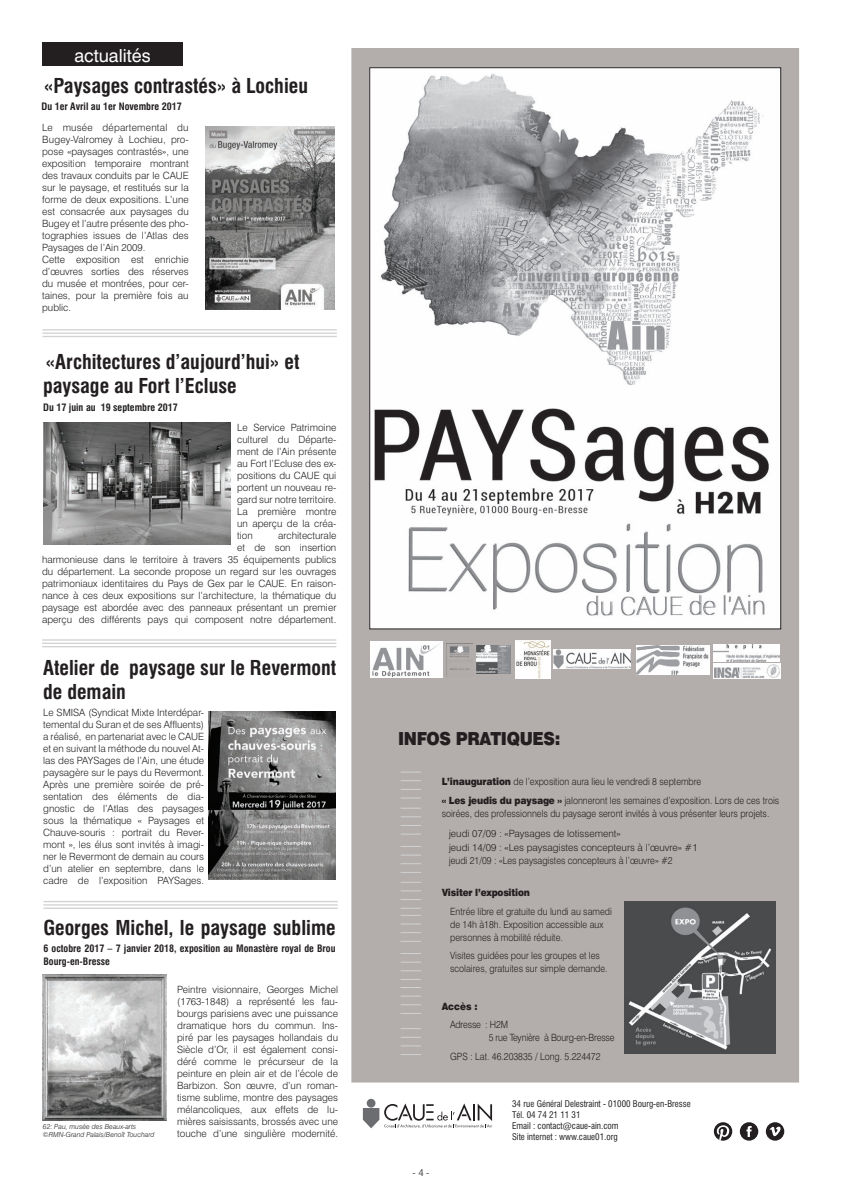
<style>
.page{position:relative;width:842px;height:1191px;background:#fff}
.page>*{position:absolute;margin:0;border:0;box-sizing:border-box;transform-origin:0 0}
.t1{font:700 condensed 20px/24px "Swiss 721 BT";color:#231f20}
.t2{font:900 18px "Swiss 721 BT";letter-spacing:-.02em;color:#231f20;scale:.9 1}
.t3{font:18px "Swiss 721 BT";color:#fff}
.t4{font:300 10px/12px "Swiss 721 BT";color:#231f20;text-align:justify}
.t5{font:300 10px/13px "Swiss 721 BT";color:#231f20;scale:.9 1}
.t6{font:700 condensed 10px/12.8px "Swiss 721 BT";color:#231f20}
.t7{font:300 10px/13px "Swiss 721 BT";letter-spacing:-.02em;color:#231f20;scale:.9 1}
.t8{font:900 10px "Swiss 721 BT";letter-spacing:-.02em;color:#231f20;scale:.9 1}
.t9{font:condensed 9px/10.8px "Swiss 721 BT";color:#231f20}
.t10{font:italic 300 7px/8.4px "Swiss 721 BT";color:#231f20}
.s1{font-weight:900}
</style>
<div class="page">
<div style="left:351px;top:48px;width:448px;height:1035px;background:#b3adab"></div>
<div style="left:43px;top:43px;width:140px;height:23px;background:#231f20"></div>
<img style="left:208px;top:712px;width:128px;height:167px">
<img style="left:42px;top:974px;width:124px;height:146px">
<hr style="left:43px;top:901px;width:295px;height:1px;background:#d1d2d4">
<hr style="left:43px;top:904px;width:295px;height:1px;background:#d1d2d4">
<hr style="left:43px;top:907px;width:295px;height:2px;background:#d1d2d4">
<img style="left:371px;top:69px;width:408px;height:558px">
<svg style="left:367px;top:1098px;width:8px;height:9px"></svg>
<svg style="left:363px;top:1103px;width:129px;height:25px"></svg>
<svg style="left:714px;top:1122px;width:18px;height:18px"></svg>
<div style="left:740px;top:1122px;width:18px;height:18px;background:#231f20;border-radius:50%"></div>
<svg style="left:746px;top:1126px;width:6px;height:11px"></svg>
<div style="left:766px;top:1122px;width:18px;height:18px;background:#231f20;border-radius:50%"></div>
<svg style="left:770px;top:1126px;width:10px;height:10px"></svg>
<svg style="left:401px;top:771px;width:20px;height:1px"></svg>
<svg style="left:401px;top:780px;width:20px;height:1px"></svg>
<svg style="left:401px;top:789px;width:20px;height:1px"></svg>
<svg style="left:401px;top:797px;width:20px;height:1px"></svg>
<svg style="left:401px;top:846px;width:20px;height:1px"></svg>
<svg style="left:401px;top:854px;width:20px;height:1px"></svg>
<svg style="left:401px;top:863px;width:20px;height:1px"></svg>
<svg style="left:401px;top:872px;width:20px;height:1px"></svg>
<svg style="left:401px;top:881px;width:20px;height:1px"></svg>
<svg style="left:401px;top:890px;width:20px;height:1px"></svg>
<svg style="left:401px;top:899px;width:20px;height:1px"></svg>
<svg style="left:401px;top:907px;width:20px;height:1px"></svg>
<svg style="left:401px;top:915px;width:20px;height:1px"></svg>
<svg style="left:401px;top:923px;width:20px;height:1px"></svg>
<svg style="left:401px;top:932px;width:20px;height:1px"></svg>
<svg style="left:401px;top:940px;width:20px;height:1px"></svg>
<svg style="left:401px;top:953px;width:20px;height:1px"></svg>
<svg style="left:401px;top:961px;width:20px;height:1px"></svg>
<svg style="left:401px;top:970px;width:20px;height:1px"></svg>
<svg style="left:401px;top:979px;width:20px;height:1px"></svg>
<svg style="left:401px;top:1028px;width:20px;height:1px"></svg>
<svg style="left:401px;top:1036px;width:20px;height:1px"></svg>
<svg style="left:401px;top:1045px;width:20px;height:1px"></svg>
<svg style="left:401px;top:1054px;width:20px;height:1px"></svg>
<svg style="left:401px;top:807px;width:20px;height:1px"></svg>
<svg style="left:401px;top:816px;width:20px;height:1px"></svg>
<svg style="left:401px;top:825px;width:20px;height:1px"></svg>
<svg style="left:401px;top:833px;width:20px;height:1px"></svg>
<img style="left:205px;top:127px;width:130px;height:182px">
<hr style="left:43px;top:329px;width:294px;height:1px;background:#d1d2d4">
<hr style="left:43px;top:332px;width:294px;height:2px;background:#d1d2d4">
<hr style="left:43px;top:336px;width:294px;height:1px;background:#d1d2d4">
<img style="left:44px;top:423px;width:187px;height:121px">
<hr style="left:42px;top:639px;width:294px;height:1px;background:#d1d2d4">
<hr style="left:42px;top:642px;width:294px;height:2px;background:#d1d2d4">
<hr style="left:42px;top:646px;width:294px;height:1px;background:#d1d2d4">
<img style="left:446px;top:643px;width:26px;height:33px">
<img style="left:477px;top:646px;width:34px;height:27px">
<img style="left:371px;top:641px;width:72px;height:36px">
<img style="left:636px;top:646px;width:73px;height:28px">
<img style="left:714px;top:644px;width:65px;height:17px">
<img style="left:714px;top:663px;width:66px;height:15px">
<img style="left:516px;top:641px;width:34px;height:18px">
<img style="left:516px;top:659px;width:34px;height:19px">
<svg style="left:401px;top:987px;width:20px;height:1px"></svg>
<svg style="left:401px;top:995px;width:20px;height:1px"></svg>
<svg style="left:401px;top:1004px;width:20px;height:1px"></svg>
<svg style="left:401px;top:1013px;width:20px;height:1px"></svg>
<img style="left:625px;top:902px;width:150px;height:151px">
<img style="left:554px;top:650px;width:76px;height:18px">
<h2 class="t3" style="left:74px;top:45px;width:78px">actualités</h2>
<h1 class="t1" style="left:44px;top:73px;width:266px">«Paysages contrastés» à Lochieu</h1>
<p class="t6" style="left:41px;top:100px;width:142px">Du 1er Avril au 1er Novembre 2017</p>
<p class="t4" style="left:42px;top:121px;width:148px;text-align:left">Le musée départemental du<br>Bugey-Valromey à Lochieu, pro&shy;pose «paysages contrastés», une exposition temporaire montrant des travaux conduits par le CAUE sur le paysage, et restitués sur la forme de deux expositions. L’une est consacrée aux paysages du<br>Bugey et l’autre présente des pho&shy;tographies issues de l’Atlas des<br>Paysages de l’Ain 2009.<br>Cette exposition est enrichie d’œuvres sorties des réserves du musée et montrées, pour cer&shy;taines, pour la première fois au public.</p>
<h1 class="t1" style="left:43px;top:350px;width:258px">«Architectures d’aujourd’hui» et paysage au Fort l’Ecluse</h1>
<p class="t6" style="left:43px;top:401px;width:136px">Du 17 juin au 19 septembre 2017</p>
<p class="t4" style="left:237px;top:421px;width:101px">Le Service Patrimoine culturel du Départe&shy;ment de l’Ain présente au Fort l’Ecluse des ex&shy;positions du CAUE qui portent un nouveau re&shy;gard sur notre territoire.<br>La première montre un aperçu de la créa&shy;tion</p>
<p class="t4" style="left:42px;top:529px;width:296px;text-align:right">architecturale<br>et de son insertion<br>harmonieuse dans le territoire à travers 35 équipements publics du département. La seconde propose un regard sur les ouvrages patrimoniaux identitaires du Pays de Gex par le CAUE. En raison&shy;nance à ces deux expositions sur l’architecture, la thématique du paysage est abordée avec des panneaux présentant un premier aperçu des différents pays qui composent notre département.</p>
<h1 class="t1" style="left:43px;top:655px;width:295px">Atelier de paysage sur le Revermont de demain</h1>
<p class="t4" style="left:43px;top:706px;width:162px">Le SMISA (Syndicat Mixte Interdépar&shy;temental du Suran et de ses Affluents) a réalisé, en partenariat avec le CAUE et en suivant la méthode du nouvel At&shy;las des PAYSages de l’Ain, une étude paysagère sur le pays du Revermont.<br>Après une première soirée de pré&shy;sentation des éléments de dia&shy;gnostic de l’Atlas des paysages sous la thématique « Paysages et Chauve-souris : portrait du Rever&shy;mont », les élus sont invités à imagi&shy;ner le Revermont de demain au cours d’un atelier en septembre, dans le cadre de l’exposition PAYSages.</p>
<h1 class="t1" style="left:43px;top:915px;width:294px">Georges Michel, le paysage sublime</h1>
<p class="t6" style="left:43px;top:941px;width:294px">6 octobre 2017 – 7 janvier 2018, exposition au Monastère royal de Brou<br>Bourg-en-Bresse</p>
<p class="t10" style="left:43px;top:1121px;width:113px">62: Pau, musée des Beaux-arts ©RMN-Grand Palais/Benoît Touchard</p>
<p class="t4" style="left:177px;top:983px;width:162px">Peintre visionnaire, Georges Michel (1763-1848) a représenté les fau&shy;bourgs parisiens avec une puissance dramatique hors du commun. Ins&shy;piré par les paysages hollandais du Siècle d’Or, il est également consi&shy;déré comme le précurseur de la peinture en plein air et de l’école de Barbizon. Son œuvre, d’un roman&shy;tisme sublime, montre des paysages mélancoliques, aux effets de lu&shy;mières saisissants, brossés avec une touche d’une singulière modernité.</p>
<h2 class="t2" style="left:398px;top:727px;width:182px">INFOS PRATIQUES:</h2>
<p class="t5" style="left:442px;top:772px;width:377px;line-height:18.7px"><span class="s1">L’inauguration</span> de l’exposition aura lieu le vendredi 8 septembre<br><span class="s1">« Les jeudis du paysage »</span> jalonneront les semaines d’exposition. Lors de ces trois</p>
<p class="t5" style="left:449px;top:803px;width:358px;line-height:20.2px;text-indent:-7px">soirées, des professionnels du paysage seront invités à vous présenter leurs projets. jeudi 07/09 : «Paysages de lotissement»</p>
<p class="t4" style="left:449px;top:841px;width:250px;line-height:13px">jeudi 14/09 : «Les paysagistes concepteurs à l’œuvre» #1 jeudi 21/09 : «Les paysagistes concepteurs à l’œuvre» #2</p>
<p class="t8" style="left:442px;top:886px;width:100px">Visiter l’exposition</p>
<p class="t5" style="left:450px;top:904px;width:181px">Entrée libre et gratuite du lundi au samedi de 14h à18h. Exposition accessible aux personnes à mobilité réduite.</p>
<p class="t5" style="left:450px;top:949px;width:176px">Visites guidées pour les groupes et les scolaires, gratuites sur simple demande.</p>
<p class="t8" style="left:442px;top:1000px;width:41px">Accès :</p>
<p class="t7" style="left:489px;top:1018px;width:141px;text-indent:-39px">Adresse : H2M<br>5 rue Teynière à Bourg-en-Bresse</p>
<p class="t5" style="left:450px;top:1050px;width:169px">GPS : Lat. 46.203835 / Long. 5.224472</p>
<p class="t4" style="left:412px;top:1166px;width:19px">- 4 -</p>
<p class="t9" style="left:512px;top:1098px;width:180px">34 rue Général Delestraint - 01000 Bourg-en-Bresse<br>Tél. 04 74 21 11 31<br>Email : contact@caue-ain.com<br>Site internet : www.caue01.org</p>
</div>
